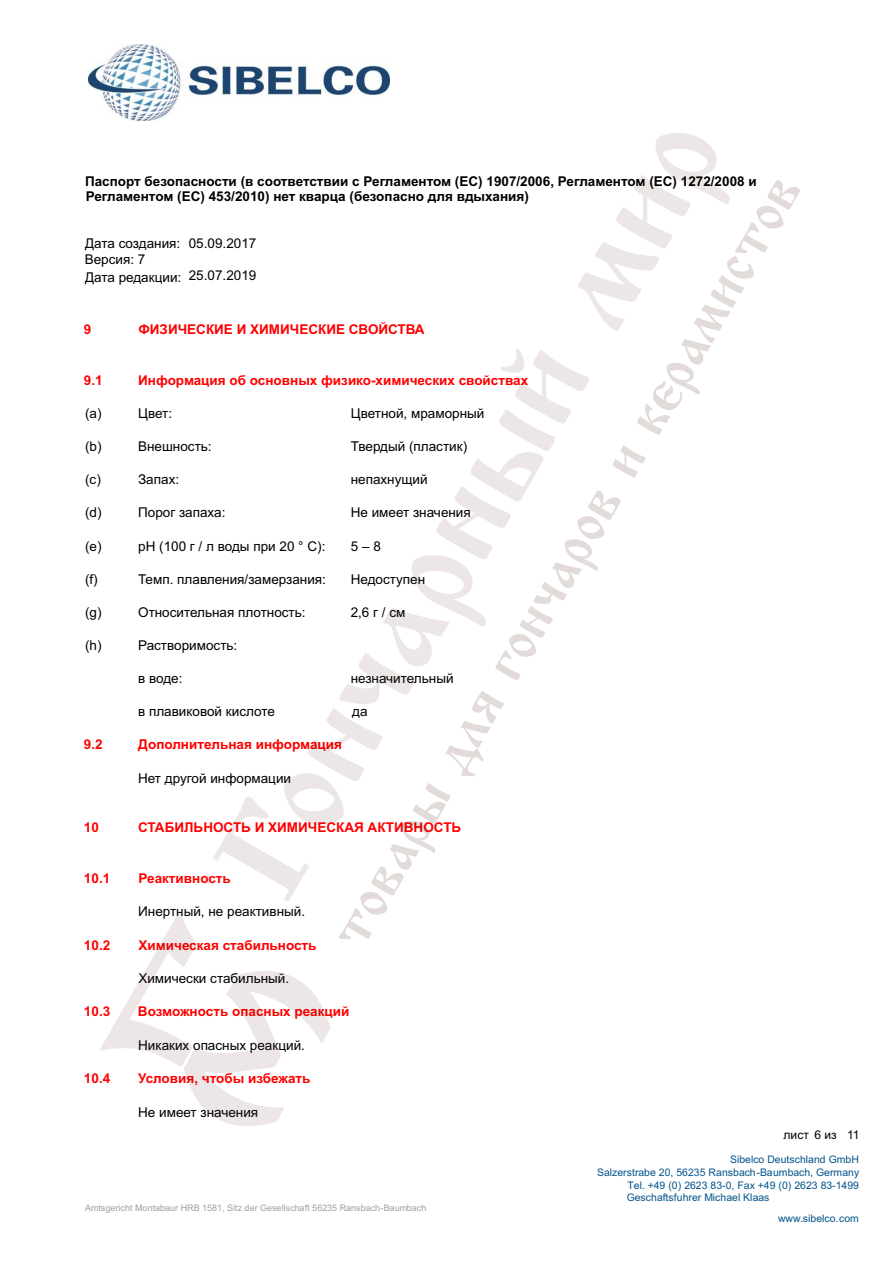
<style>
.page{position:relative;width:893px;height:1262px;background:#fff}
.page>*{position:absolute;margin:0;border:0;box-sizing:border-box;transform-origin:0 0}
.t1{font:13.5px/17px "Arial";color:#000}
.t2{font:700 13.5px "Arial";color:#f00}
.t3{font:700 13.5px/15.5px "Arial";color:#000}
.t4{font:12px "Arial";color:#000}
.t5{font:10.5px "Arial";color:#03548a}
.t6{font:9px "Arial";color:#9f9f9f}
</style>
<div class="page">
<img style="left:89px;top:44px;width:300px;height:77px">
<svg style="left:213px;top:133px;width:504px;height:768px"></svg>
<svg style="left:100px;top:912px;width:230px;height:214px"></svg>
<svg style="left:339px;top:445px;width:306px;height:494px"></svg>
<svg style="left:637px;top:180px;width:162px;height:255px"></svg>
<p class="t3" style="left:85px;top:174px;width:673px">Паспорт безопасности (в соответствии с Регламентом (ЕС) 1907/2006, Регламентом (ЕС) 1272/2008 и<br>Регламентом (ЕС) 453/2010) нет кварца (безопасно для вдыхания)</p>
<p class="t1" style="left:85px;top:236px;width:173px">Дата создания: 05.09.2017<br>Версия: 7<br>Дата редакции: 25.07.2019</p>
<p class="t2" style="left:84px;top:324px;width:9px">9</p>
<p class="t2" style="left:138px;top:324px;width:288px">ФИЗИЧЕСКИЕ И ХИМИЧЕСКИЕ СВОЙСТВА</p>
<p class="t2" style="left:84px;top:375px;width:20px">9.1</p>
<p class="t2" style="left:138px;top:375px;width:391px">Информация об основных физико-химических свойствах</p>
<p class="t1" style="left:85px;top:406px;width:18px">(a)</p>
<p class="t1" style="left:138px;top:406px;width:36px">Цвет:</p>
<p class="t1" style="left:351px;top:406px;width:135px">Цветной, мраморный</p>
<p class="t1" style="left:85px;top:439px;width:18px">(b)</p>
<p class="t1" style="left:138px;top:439px;width:75px">Внешность:</p>
<p class="t1" style="left:351px;top:439px;width:118px">Твердый (пластик)</p>
<p class="t1" style="left:85px;top:472px;width:17px">(c)</p>
<p class="t1" style="left:138px;top:472px;width:42px">Запах:</p>
<p class="t1" style="left:351px;top:472px;width:78px">непахнущий</p>
<p class="t1" style="left:85px;top:505px;width:18px">(d)</p>
<p class="t1" style="left:138px;top:505px;width:89px">Порог запаха:</p>
<p class="t1" style="left:351px;top:505px;width:122px">Не имеет значения</p>
<p class="t1" style="left:85px;top:538px;width:18px">(e)</p>
<p class="t1" style="left:138px;top:538px;width:189px">рН (100 г / л воды при 20 ° С):</p>
<p class="t1" style="left:351px;top:538px;width:32px">5 – 8</p>
<p class="t1" style="left:85px;top:572px;width:14px">(f)</p>
<p class="t1" style="left:138px;top:572px;width:189px">Темп. плавления/замерзания:</p>
<p class="t1" style="left:351px;top:572px;width:76px">Недоступен</p>
<p class="t1" style="left:85px;top:605px;width:18px">(g)</p>
<p class="t1" style="left:138px;top:605px;width:169px">Относительная плотность:</p>
<p class="t1" style="left:351px;top:605px;width:56px">2,6 г / см</p>
<p class="t1" style="left:85px;top:638px;width:18px">(h)</p>
<p class="t1" style="left:138px;top:638px;width:101px">Растворимость:</p>
<p class="t1" style="left:138px;top:671px;width:46px">в воде:</p>
<p class="t1" style="left:351px;top:671px;width:104px">незначительный</p>
<p class="t1" style="left:138px;top:704px;width:138px">в плавиковой кислоте</p>
<p class="t1" style="left:352px;top:704px;width:17px">да</p>
<p class="t2" style="left:84px;top:739px;width:20px">9.2</p>
<p class="t2" style="left:138px;top:739px;width:205px">Дополнительная информация</p>
<p class="t1" style="left:138px;top:770px;width:154px">Нет другой информации</p>
<p class="t2" style="left:84px;top:822px;width:17px">10</p>
<p class="t2" style="left:138px;top:822px;width:324px">СТАБИЛЬНОСТЬ И ХИМИЧЕСКАЯ АКТИВНОСТЬ</p>
<p class="t2" style="left:84px;top:873px;width:28px">10.1</p>
<p class="t2" style="left:138px;top:873px;width:94px">Реактивность</p>
<p class="t1" style="left:138px;top:904px;width:168px">Инертный, не реактивный.</p>
<p class="t2" style="left:84px;top:939px;width:28px">10.2</p>
<p class="t2" style="left:138px;top:939px;width:179px">Химическая стабильность</p>
<p class="t1" style="left:138px;top:971px;width:152px">Химически стабильный.</p>
<p class="t2" style="left:84px;top:1006px;width:28px">10.3</p>
<p class="t2" style="left:138px;top:1006px;width:213px">Возможность опасных реакций</p>
<p class="t1" style="left:138px;top:1038px;width:168px">Никаких опасных реакций.</p>
<p class="t2" style="left:84px;top:1073px;width:28px">10.4</p>
<p class="t2" style="left:138px;top:1073px;width:174px">Условия, чтобы избежать</p>
<p class="t1" style="left:138px;top:1104px;width:122px">Не имеет значения</p>
<p class="t6" style="left:85px;top:1204px;width:343px">Amtsgericht Montabaur HRB 1581, Sitz der Gesellschaft 56235 Ransbach-Baumbach</p>
<p class="t4" style="left:783px;top:1130px;width:78px">лист 6 из 11</p>
<p class="t5" style="left:730px;top:1155px;width:130px">Sibelco Deutschland GmbH</p>
<p class="t5" style="left:597px;top:1168px;width:264px">Salzerstrabe 20, 56235 Ransbach-Baumbach, Germany</p>
<p class="t5" style="left:627px;top:1181px;width:233px">Tel. +49 (0) 2623 83-0, Fax +49 (0) 2623 83-1499</p>
<p class="t5" style="left:626px;top:1193px;width:144px">Geschaftsfuhrer Michael Klaas</p>
<p class="t5" style="left:778px;top:1214px;width:82px">www.sibelco.com</p>
</div>
